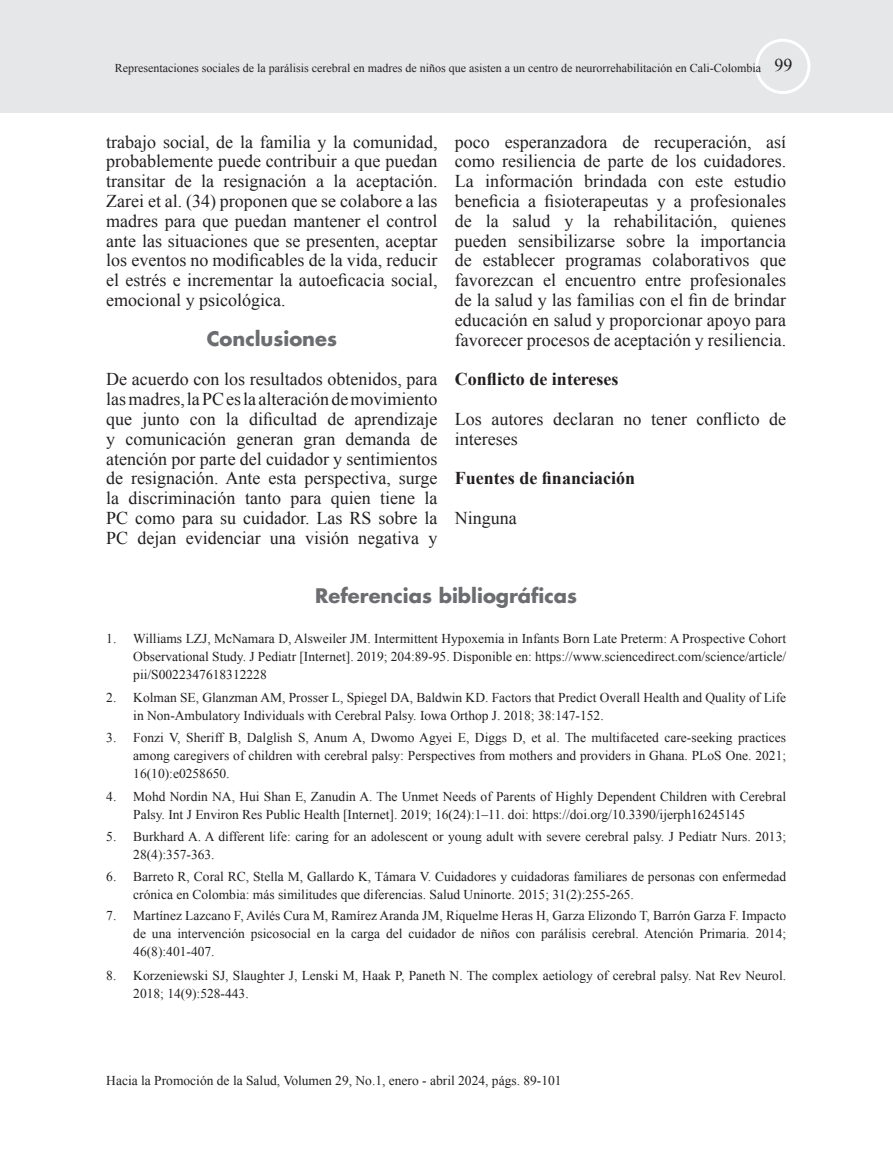
<style>
.page{position:relative;width:893px;height:1149px;background:#fff}
.page>*{position:absolute;margin:0;border:0;box-sizing:border-box;transform-origin:0 0}
.TITULO_DENTO_DEL_ART{font:700 19.5px "Futura LT";color:#6c6d70}
.Normal_HPS{font:18px/19.8px "Times New Roman";color:#231f20;text-align:justify}
.Subs_HPS{font:700 18px "Times New Roman";color:#231f20}
.t1{font:13.5px/18px "Times New Roman";color:#231f20}
.t2{font:12px "Times New Roman";color:#231f20}
.s1{font-size:18px}
</style>
<div class="page">
<div style="left:0;top:0;width:893px;height:113px;background:#e6e7e9"></div>
<div style="left:755px;top:39px;width:55px;height:55px;border:3px solid #fff;border-radius:50%"></div>
<p class="t2" style="left:115px;top:60px;width:679px">Representaciones sociales de la parálisis cerebral en madres de niños que asisten a un centro de neurorrehabilitación en Cali-Colombia <span class="s1">99</span></p>
<p class="Normal_HPS" style="left:106px;top:131px;width:333px">trabajo social, de la familia y la comunidad, probablemente puede contribuir a que puedan transitar de la resignación a la aceptación.<br>Zarei et al. (34) proponen que se colabore a las madres para que puedan mantener el control ante las situaciones que se presenten, aceptar los eventos no modificables de la vida, reducir el estrés e incrementar la autoeficacia social, emocional y psicológica.</p>
<p class="TITULO_DENTO_DEL_ART" style="left:207px;top:325px;width:132px">Conclusiones</p>
<p class="Normal_HPS" style="left:106px;top:369px;width:333px">De acuerdo con los resultados obtenidos, para las madres, la PC es la alteración de movimiento que junto con la dificultad de aprendizaje y comunicación generan gran demanda de atención por parte del cuidador y sentimientos de resignación. Ante esta perspectiva, surge la discriminación tanto para quien tiene la PC como para su cuidador. Las RS sobre la PC dejan evidenciar una visión negativa y</p>
<p class="Normal_HPS" style="left:455px;top:131px;width:333px">poco esperanzadora de recuperación, así como resiliencia de parte de los cuidadores.<br>La información brindada con este estudio beneficia a fisioterapeutas y a profesionales de la salud y la rehabilitación, quienes pueden sensibilizarse sobre la importancia de establecer programas colaborativos que favorezcan el encuentro entre profesionales de la salud y las familias con el fin de brindar educación en salud y proporcionar apoyo para favorecer procesos de aceptación y resiliencia.</p>
<p class="Subs_HPS" style="left:455px;top:367px;width:165px">Conflicto de intereses</p>
<p class="Normal_HPS" style="left:455px;top:408px;width:333px">Los autores declaran no tener conflicto de intereses</p>
<p class="Subs_HPS" style="left:455px;top:466px;width:182px">Fuentes de financiación</p>
<p class="Normal_HPS" style="left:455px;top:507px;width:63px">Ninguna</p>
<p class="TITULO_DENTO_DEL_ART" style="left:315px;top:582px;width:264px">Referencias bibliográficas</p>
<p class="t1" style="left:133px;top:629px;width:654px;text-align:justify;text-indent:-27px">1. Williams LZJ, McNamara D, Alsweiler JM. Intermittent Hypoxemia in Infants Born Late Preterm: A Prospective Cohort Observational Study. J Pediatr [Internet]. 2019; 204:89-95. Disponible en: https://www.sciencedirect.com/science/article/ pii/S0022347618312228</p>
<p class="t1" style="left:133px;top:688px;width:654px;text-indent:-27px">2. Kolman SE, Glanzman AM, Prosser L, Spiegel DA, Baldwin KD. Factors that Predict Overall Health and Quality of Life in Non-Ambulatory Individuals with Cerebral Palsy. Iowa Orthop J. 2018; 38:147-152.</p>
<p class="t1" style="left:133px;top:728px;width:654px;text-align:justify;text-indent:-27px">3. Fonzi V, Sheriff B, Dalglish S, Anum A, Dwomo Agyei E, Diggs D, et al. The multifaceted care-seeking practices among caregivers of children with cerebral palsy: Perspectives from mothers and providers in Ghana. PLoS One. 2021; 16(10):e0258650.</p>
<p class="t1" style="left:133px;top:787px;width:654px;text-indent:-27px">4. Mohd Nordin NA, Hui Shan E, Zanudin A. The Unmet Needs of Parents of Highly Dependent Children with Cerebral<br>Palsy. Int J Environ Res Public Health [Internet]. 2019; 16(24):1–11. doi: https://doi.org/10.3390/ijerph16245145</p>
<p class="t1" style="left:133px;top:827px;width:654px;text-indent:-27px">5. Burkhard A. A different life: caring for an adolescent or young adult with severe cerebral palsy. J Pediatr Nurs. 2013;<br>28(4):357-363.</p>
<p class="t1" style="left:133px;top:866px;width:654px;text-indent:-27px">6. Barreto R, Coral RC, Stella M, Gallardo K, Támara V. Cuidadores y cuidadoras familiares de personas con enfermedad crónica en Colombia: más similitudes que diferencias. Salud Uninorte. 2015; 31(2):255-265.</p>
<p class="t1" style="left:133px;top:906px;width:654px;text-align:justify;text-indent:-27px">7. Martínez Lazcano F, Avilés Cura M, Ramírez Aranda JM, Riquelme Heras H, Garza Elizondo T, Barrón Garza F. Impacto de una intervención psicosocial en la carga del cuidador de niños con parálisis cerebral. Atención Primaria. 2014; 46(8):401-407.</p>
<p class="t1" style="left:133px;top:965px;width:654px;text-indent:-27px">8. Korzeniewski SJ, Slaughter J, Lenski M, Haak P, Paneth N. The complex aetiology of cerebral palsy. Nat Rev Neurol.<br>2018; 14(9):528-443.</p>
<p class="t1" style="left:106px;top:1070px;width:457px">Hacia la Promoción de la Salud, Volumen 29, No.1, enero - abril 2024, págs. 89-101</p>
</div>
